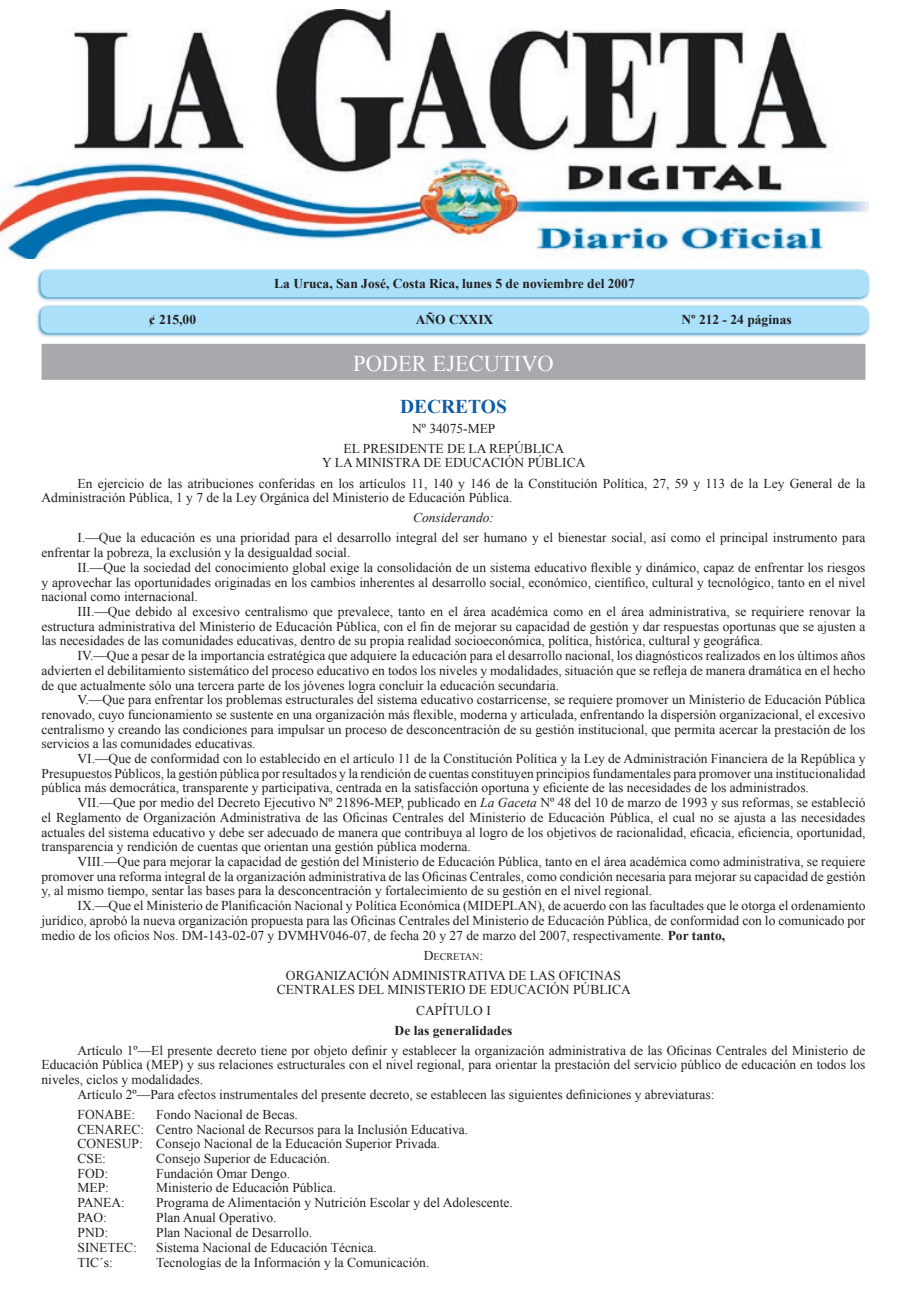
<style>
.page{position:relative;width:912px;height:1293px;background:#fff}
.page>*{position:absolute;margin:0;border:0;box-sizing:border-box;transform-origin:0 0}
.t1{font:22.5px "Times New Roman";color:#fff}
.t2{font:700 19.5px "Times New Roman";color:#0e5ba8}
.t3{font:13.5px/14.7px "Times New Roman";color:#231f20;text-align:justify}
.t4{font:700 13.5px "Times New Roman";color:#231f20}
.t5{font:italic 13.5px "Times New Roman";color:#231f20}
.t6{font:10.2px "Times New Roman";color:#231f20}
.s1{font-style:italic}
.s2{font-weight:700}
.s3{font-size:13.5px}
</style>
<div class="page">
<div style="left:35px;top:304px;width:836px;height:35px;background:#006fab;opacity:.75"></div>
<div style="left:40px;top:306px;width:828px;height:27px;background:#aae0f9"></div>
<div style="left:35px;top:268px;width:836px;height:35px;background:#006fab;opacity:.75"></div>
<div style="left:40px;top:270px;width:828px;height:27px;background:#aae0f9"></div>
<img style="left:0;top:10px;width:868px;height:248px">
<div style="left:42px;top:344px;width:823px;height:36px;background:#a8a9ad"></div>
<p class="t4" style="left:274px;top:274px;width:362px">La Uruca, San José, Costa Rica, lunes 5 de noviembre del 2007</p>
<p class="t4" style="left:149px;top:310px;width:49px">¢ 215,00</p>
<p class="t4" style="left:416px;top:310px;width:79px">AÑO CXXIX</p>
<p class="t4" style="left:681px;top:310px;width:112px">Nº 212 - 24 páginas</p>
<h1 class="t1" style="left:353px;top:348px;width:202px">PODER EJECUTIVO</h1>
<h2 class="t2" style="left:400px;top:392px;width:108px">DECRETOS</h2>
<p class="t3" style="left:343px;top:418px;width:222px;line-height:20.1px;text-align:center">Nº 34075-MEP<br>EL PRESIDENTE DE LA REPÚBLICA</p>
<p class="t3" style="left:78px;top:453px;width:789px;line-height:20.1px;text-indent:245px">Y LA MINISTRA DE EDUCACIÓN PÚBLICA<br>En ejercicio de las atribuciones conferidas en los artículos 11, 140 y 146 de la Constitución Política, 27, 59 y 113 de la Ley General de la</p>
<p class="t3" style="left:42px;top:490px;width:473px">Administración Pública, 1 y 7 de la Ley Orgánica del Ministerio de Educación Pública.</p>
<p class="t5" style="left:413px;top:508px;width:82px">Considerando:</p>
<p class="t3" style="left:42px;top:530px;width:825px;text-indent:36px">I.—Que la educación es una prioridad para el desarrollo integral del ser humano y el bienestar social, así como el principal instrumento para enfrentar la pobreza, la exclusión y la desigualdad social.</p>
<p class="t3" style="left:42px;top:560px;width:825px;text-indent:36px">II.—Que la sociedad del conocimiento global exige la consolidación de un sistema educativo flexible y dinámico, capaz de enfrentar los riesgos y aprovechar las oportunidades originadas en los cambios inherentes al desarrollo social, económico, científico, cultural y tecnológico, tanto en el nivel nacional como internacional.</p>
<p class="t3" style="left:42px;top:604px;width:825px;text-indent:36px">III.—Que debido al excesivo centralismo que prevalece, tanto en el área académica como en el área administrativa, se requiriere renovar la estructura administrativa del Ministerio de Educación Pública, con el fin de mejorar su capacidad de gestión y dar respuestas oportunas que se ajusten a las necesidades de las comunidades educativas, dentro de su propia realidad socioeconómica, política, histórica, cultural y geográfica.</p>
<p class="t3" style="left:42px;top:648px;width:825px;text-indent:36px">IV.—Que a pesar de la importancia estratégica que adquiere la educación para el desarrollo nacional, los diagnósticos realizados en los últimos años advierten el debilitamiento sistemático del proceso educativo en todos los niveles y modalidades, situación que se refleja de manera dramática en el hecho de que actualmente sólo una tercera parte de los jóvenes logra concluir la educación secundaria.</p>
<p class="t3" style="left:42px;top:692px;width:825px;text-indent:36px">V.—Que para enfrentar los problemas estructurales del sistema educativo costarricense, se requiere promover un Ministerio de Educación Pública renovado, cuyo funcionamiento se sustente en una organización más flexible, moderna y articulada, enfrentando la dispersión organizacional, el excesivo centralismo y creando las condiciones para impulsar un proceso de desconcentración de su gestión institucional, que permita acercar la prestación de los servicios a las comunidades educativas.</p>
<p class="t3" style="left:42px;top:751px;width:825px;text-indent:36px">VI.—Que de conformidad con lo establecido en el artículo 11 de la Constitución Política y la Ley de Administración Financiera de la República y Presupuestos Públicos, la gestión pública por resultados y la rendición de cuentas constituyen principios fundamentales para promover una institucionalidad pública más democrática, transparente y participativa, centrada en la satisfacción oportuna y eficiente de las necesidades de los administrados.</p>
<p class="t3" style="left:42px;top:795px;width:825px;text-indent:36px">VII.—Que por medio del Decreto Ejecutivo Nº 21896-MEP, publicado en <span class="s1">La Gaceta</span> Nº 48 del 10 de marzo de 1993 y sus reformas, se estableció el Reglamento de Organización Administrativa de las Oficinas Centrales del Ministerio de Educación Pública, el cual no se ajusta a las necesidades actuales del sistema educativo y debe ser adecuado de manera que contribuya al logro de los objetivos de racionalidad, eficacia, eficiencia, oportunidad, transparencia y rendición de cuentas que orientan una gestión pública moderna.</p>
<p class="t3" style="left:42px;top:854px;width:825px;text-indent:36px">VIII.—Que para mejorar la capacidad de gestión del Ministerio de Educación Pública, tanto en el área académica como administrativa, se requiere promover una reforma integral de la organización administrativa de las Oficinas Centrales, como condición necesaria para mejorar su capacidad de gestión y, al mismo tiempo, sentar las bases para la desconcentración y fortalecimiento de su gestión en el nivel regional.</p>
<p class="t3" style="left:42px;top:898px;width:825px;text-indent:36px">IX.—Que el Ministerio de Planificación Nacional y Política Económica (MIDEPLAN), de acuerdo con las facultades que le otorga el ordenamiento jurídico, aprobó la nueva organización propuesta para las Oficinas Centrales del Ministerio de Educación Pública, de conformidad con lo comunicado por medio de los oficios Nos. DM-143-02-07 y DVMHV046-07, de fecha 20 y 27 de marzo del 2007, respectivamente. <span class="s2">Por tanto,</span></p>
<p class="t6" style="left:424px;top:949px;width:61px"><span class="s3">D</span>ECRETAN<span class="s3">:</span></p>
<p class="t3" style="left:277px;top:967px;width:355px;text-align:center">ORGANIZACIÓN ADMINISTRATIVA DE LAS OFICINAS<br>CENTRALES DEL MINISTERIO DE EDUCACIÓN PÚBLICA</p>
<p class="t3" style="left:416px;top:1002px;width:76px">CAPÍTULO I</p>
<p class="t4" style="left:395px;top:1020px;width:119px">De las generalidades</p>
<p class="t3" style="left:78px;top:1042px;width:789px">Artículo 1º—El presente decreto tiene por objeto definir y establecer la organización administrativa de las Oficinas Centrales del Ministerio de</p>
<p class="t3" style="left:42px;top:1057px;width:825px">Educación Pública (MEP) y sus relaciones estructurales con el nivel regional, para orientar la prestación del servicio público de educación en todos los</p>
<p class="t3" style="left:42px;top:1072px;width:163px">niveles, ciclos y modalidades.</p>
<p class="t3" style="left:78px;top:1086px;width:638px">Artículo 2º—Para efectos instrumentales del presente decreto, se establecen las siguientes definiciones y abreviaturas:</p>
<p class="t3" style="left:78px;top:1107px;width:59px">FONABE:</p>
<p class="t3" style="left:78px;top:1107px;width:392px;text-align:left;text-indent:79px">Fondo Nacional de Becas.<br>CENAREC: Centro Nacional de Recursos para la Inclusión Educativa.<br>CONESUP: Consejo Nacional de la Educación Superior Privada.<br>CSE:</p>
<p class="t3" style="left:156px;top:1151px;width:175px">Consejo Superior de Educación.</p>
<p class="t3" style="left:78px;top:1165px;width:32px">FOD:</p>
<p class="t3" style="left:156px;top:1165px;width:135px">Fundación Omar Dengo.</p>
<p class="t3" style="left:78px;top:1180px;width:33px">MEP:</p>
<p class="t3" style="left:156px;top:1180px;width:181px">Ministerio de Educación Pública.</p>
<p class="t3" style="left:78px;top:1195px;width:49px">PANEA:</p>
<p class="t3" style="left:156px;top:1195px;width:358px">Programa de Alimentación y Nutrición Escolar y del Adolescente.</p>
<p class="t3" style="left:78px;top:1209px;width:31px">PAO:</p>
<p class="t3" style="left:156px;top:1209px;width:122px">Plan Anual Operativo.</p>
<p class="t3" style="left:78px;top:1224px;width:32px">PND:</p>
<p class="t3" style="left:156px;top:1224px;width:157px">Plan Nacional de Desarrollo.</p>
<p class="t3" style="left:78px;top:1239px;width:61px">SINETEC:</p>
<p class="t3" style="left:156px;top:1239px;width:222px">Sistema Nacional de Educación Técnica.</p>
<p class="t3" style="left:78px;top:1254px;width:37px">TIC´s:</p>
<p class="t3" style="left:156px;top:1254px;width:275px">Tecnologías de la Información y la Comunicación.</p>
</div>
